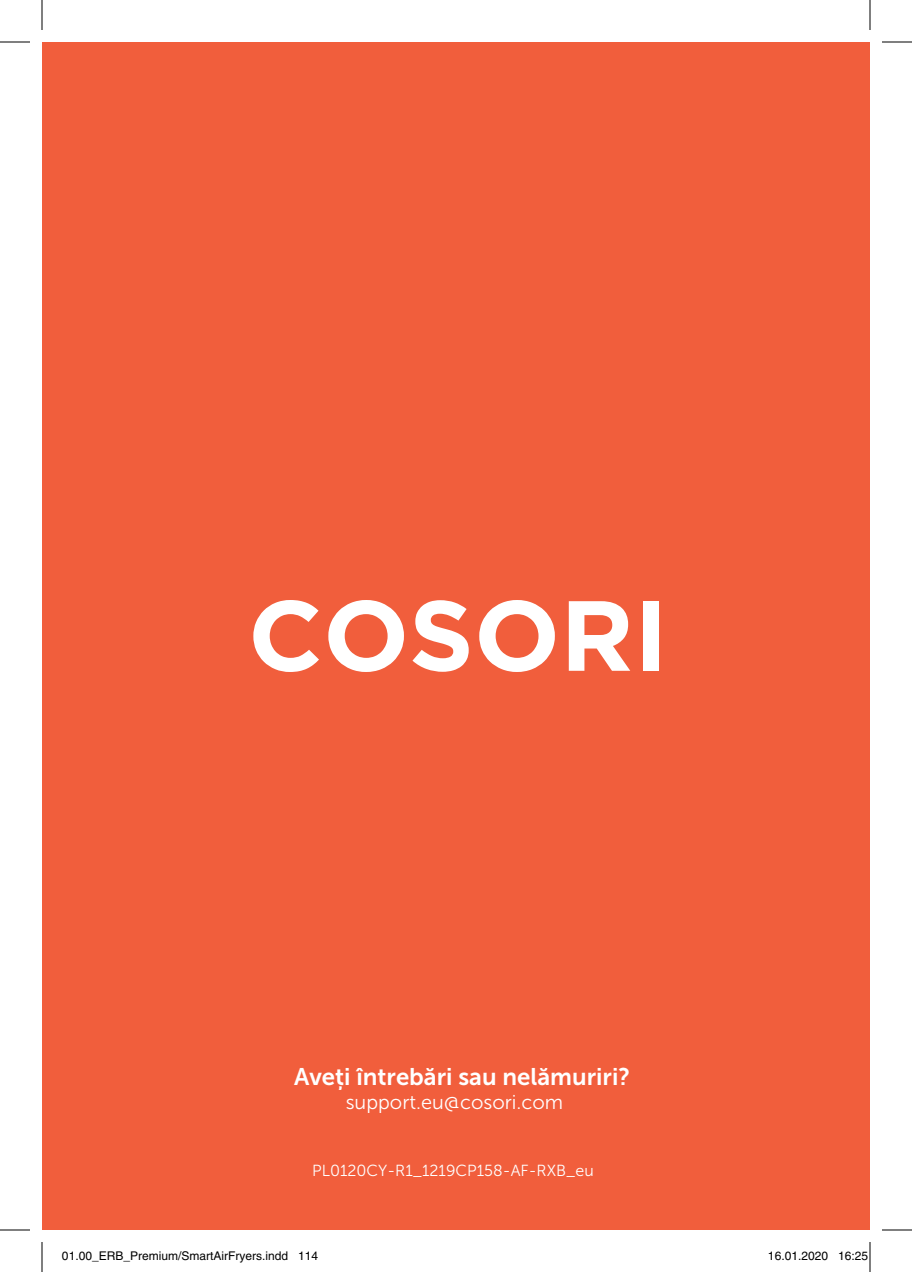
<style>
.page{position:relative;width:912px;height:1272px;background:#fff}
.page>*{position:absolute;margin:0;border:0;box-sizing:border-box;transform-origin:0 0}
.t1{font:24px "Museo Sans 700";color:#fff}
.t2{font:20px "Museo Sans 300";color:#fff}
.t3{font:16px "Museo Sans 300";color:#fff}
.t4{font:12px "Helvetica";color:#000}
</style>
<div class="page">
<div style="left:42px;top:42px;width:828px;height:1188px;background:#f15e3c"></div>
<svg style="left:253px;top:600px;width:66px;height:72px"></svg>
<svg style="left:328px;top:600px;width:76px;height:72px"></svg>
<svg style="left:413px;top:600px;width:56px;height:72px"></svg>
<svg style="left:479px;top:600px;width:76px;height:72px"></svg>
<svg style="left:569px;top:601px;width:61px;height:70px"></svg>
<div style="left:643px;top:601px;width:16px;height:70px;background:#fff"></div>
<hr style="left:0;top:42px;width:30px;height:1px;background:#000">
<hr style="left:882px;top:42px;width:30px;height:1px;background:#000">
<hr style="left:0;top:1230px;width:30px;height:1px;background:#000">
<hr style="left:882px;top:1230px;width:30px;height:1px;background:#000">
<hr style="left:42px;top:0;width:1px;height:30px;background:#000">
<hr style="left:42px;top:1242px;width:1px;height:30px;background:#000">
<hr style="left:870px;top:0;width:1px;height:30px;background:#000">
<hr style="left:870px;top:1242px;width:1px;height:30px;background:#000">
<div style="left:62px;top:1251px;width:6px;height:9px;border:1px solid #fff;border-radius:50%"></div>
<svg style="left:63px;top:1251px;width:5px;height:9px"></svg>
<h1 class="t1" style="left:294px;top:1064px;width:338px">Aveți întrebări sau nelămuriri?</h1>
<h2 class="t2" style="left:346px;top:1092px;width:219px">support.eu@cosori.com</h2>
<h3 class="t3" style="left:312px;top:1162px;width:283px">PL0120CY-R1_1219CP158-AF-RXB_eu</h3>
<p class="t4" style="left:62px;top:1249px;width:258px">01.00_ERB_Premium/SmartAirFryers.indd 114</p>
<p class="t4" style="left:768px;top:1249px;width:102px">16.01.2020 16:25</p>
</div>
